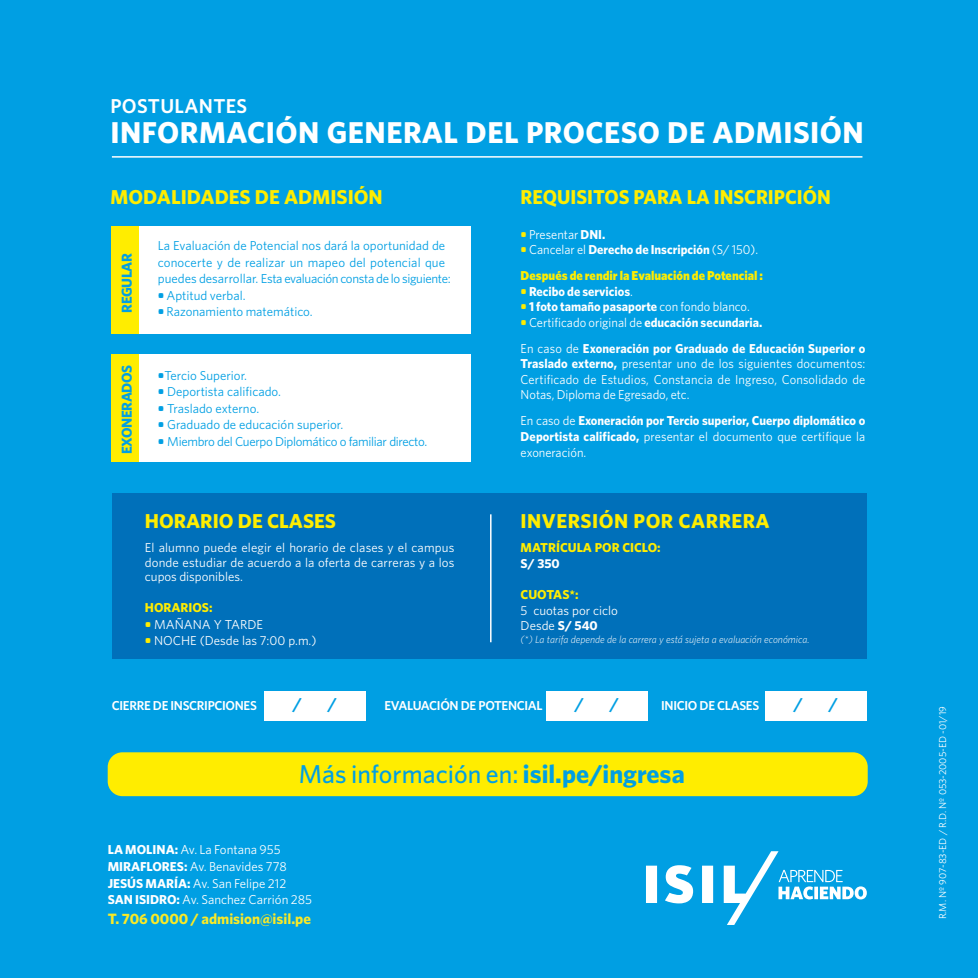
<style>
.page{position:relative;width:978px;height:978px;background:#009fe3}
.page>*{position:absolute;margin:0;border:0;box-sizing:border-box;transform-origin:0 0}
.t1{font:700 30.15px "Whitney";letter-spacing:.015em;color:#fff}
.t2{font:500 25.8px "Whitney";color:#009fe3}
.t3{font:700 20.1px "Whitney";color:#ffed00}
.t4{font:700 20.1px "Whitney";letter-spacing:.025em;color:#ffed00}
.t5{font:600 20.1px "Whitney";letter-spacing:.015em;color:#fff}
.t6{font:600 17.25px "Whitney";color:#009fe3}
.t7{font:700 15px "Whitney";color:#faea26}
.t8{font:700 14.4px "Whitney";letter-spacing:-.025em;color:#009fe3}
.t9{font:12.9px/15.6px "Whitney";color:#fff}
.t10{font:700 12.9px/15.5px "Whitney";color:#fff}
.t11{font:12.9px/16.5px "Whitney";color:#009fe3}
.t12{font:900 12.9px/26.1px "Whitney";color:#ffed00}
.t13{font:600 12.9px "Whitney";letter-spacing:-.025em;color:#fff}
.t14{font:12.9px "Whitney";letter-spacing:-.025em;color:#009fe3}
.t15{font:700 12.9px "Whitney";color:#ffed00}
.t16{font:italic 300 10.5px "Whitney";color:#fff}
.t17{font:10.05px "Whitney";color:#fff}
.s1{font-weight:900}
.s2{font-weight:900;color:#ffed00}
.s3{font-weight:700}
.s4{font-weight:400;color:#fff}
.s5{font-weight:700;color:#fff}
.s6{font-weight:400}
</style>
<div class="page">
<div style="left:125px;top:354px;width:346px;height:107px;background:#fff"></div>
<div style="left:112px;top:354px;width:27px;height:107px;background:#ffed00"></div>
<div style="left:125px;top:226px;width:346px;height:108px;background:#fff"></div>
<div style="left:112px;top:226px;width:27px;height:108px;background:#ffed00"></div>
<svg style="left:646px;top:851px;width:221px;height:74px"></svg>
<hr style="left:112px;top:156px;width:750px;height:2px;background:#fff">
<div style="left:112px;top:493px;width:755px;height:166px;background:#0070ba"></div>
<hr style="left:490px;top:514px;width:2px;height:128px;background:#fff">
<div style="left:108px;top:752px;width:760px;height:44px;background:#ffed00;border-radius:15px"></div>
<div style="left:264px;top:691px;width:102px;height:30px;background:#fff"></div>
<div style="left:546px;top:691px;width:102px;height:30px;background:#fff"></div>
<div style="left:765px;top:691px;width:102px;height:30px;background:#fff"></div>
<h3 class="t5" style="left:110px;top:92px;width:138px">POSTULANTES</h3>
<h1 class="t1" style="left:110px;top:112px;width:755px">INFORMACIÓN GENERAL DEL PROCESO DE ADMISIÓN</h1>
<h3 class="t3" style="left:111px;top:183px;width:274px">MODALIDADES DE ADMISIÓN</h3>
<p class="t8" style="left:117px;top:313px;width:61px;rotate:-90deg">REGULAR</p>
<p class="t8" style="left:117px;top:454px;width:91px;rotate:-90deg">EXONERADOS</p>
<p class="t11" style="left:158px;top:237px;width:294px">La Evaluación de Potencial nos dará la oportunidad de conocerte y de realizar un mapeo del potencial que puedes desarrollar. Esta evaluación consta de lo siguiente:</p>
<p class="t11" style="left:158px;top:287px;width:89px"><span class="s1">•</span> Aptitud verbal.</p>
<p class="t11" style="left:158px;top:303px;width:156px"><span class="s1">•</span> Razonamiento matemático.</p>
<p class="t11" style="left:158px;top:367px;width:91px"><span class="s1">•</span>Tercio Superior.</p>
<p class="t11" style="left:158px;top:383px;width:125px"><span class="s1">•</span> Deportista calificado.</p>
<p class="t11" style="left:158px;top:400px;width:103px"><span class="s1">•</span> Traslado externo.</p>
<p class="t11" style="left:158px;top:416px;width:187px"><span class="s1">•</span> Graduado de educación superior.</p>
<p class="t14" style="left:158px;top:433px;width:271px"><span class="s1">•</span> Miembro del Cuerpo Diplomático o familiar directo.</p>
<h3 class="t3" style="left:521px;top:183px;width:312px">REQUISITOS PARA LA INSCRIPCIÓN</h3>
<p class="t9" style="left:521px;top:226px;width:86px"><span class="s2">•</span> Presentar <span class="s3">DNI.</span></p>
<p class="t12" style="left:521px;top:236px;width:244px">• <span class="s4">Cancelar el</span> <span class="s5">Derecho de Inscripción</span> <span class="s4">(S/ 150).<br></span>Después de rendir la Evaluación de Potencial :</p>
<p class="t10" style="left:521px;top:283px;width:114px"><span class="s2">•</span> Recibo de servicios<span class="s6">.</span></p>
<p class="t10" style="left:521px;top:299px;width:231px"><span class="s2">•</span> 1 foto tamaño pasaporte <span class="s6">con fondo blanco.</span></p>
<p class="t10" style="left:521px;top:309px;width:346px;line-height:26.1px"><span class="s2">•</span> <span class="s6">Certificado original de</span> educación secundaria.<br><span class="s6">En caso de</span> Exoneración por Graduado de Educación Superior o</p>
<p class="t9" style="left:521px;top:356px;width:346px;text-align:justify"><span class="s3">Traslado externo,</span> presentar uno de los siguientes documentos:<br>Certificado de Estudios, Constancia de Ingreso, Consolidado de Notas, Diploma de Egresado, etc.</p>
<p class="t10" style="left:521px;top:413px;width:346px;text-align:justify"><span class="s6">En caso de</span> Exoneración por Tercio superior, Cuerpo diplomático o Deportista calificado, <span class="s6">presentar el documento que certifique la exoneración.</span></p>
<h3 class="t3" style="left:145px;top:508px;width:193px">HORARIO DE CLASES</h3>
<h3 class="t4" style="left:521px;top:508px;width:251px">INVERSIÓN POR CARRERA</h3>
<p class="t9" style="left:145px;top:540px;width:311px;line-height:14.4px;text-align:justify">El alumno puede elegir el horario de clases y el campus donde estudiar de acuerdo a la oferta de carreras y a los cupos disponibles.</p>
<p class="t15" style="left:145px;top:599px;width:69px">HORARIOS:</p>
<p class="t9" style="left:145px;top:616px;width:120px"><span class="s2">•</span> MAÑANA Y TARDE</p>
<p class="t9" style="left:145px;top:632px;width:173px"><span class="s2">•</span> NOCHE (Desde las 7:00 p.m.)</p>
<p class="t15" style="left:521px;top:539px;width:142px">MATRÍCULA POR CICLO:</p>
<p class="t10" style="left:521px;top:555px;width:41px">S/ 350</p>
<p class="t15" style="left:521px;top:586px;width:59px">CUOTAS*:</p>
<p class="t9" style="left:521px;top:602px;width:99px">5 cuotas por ciclo<br>Desde <span class="s3">S/ 540</span></p>
<p class="t16" style="left:521px;top:632px;width:290px">(*) La tarifa depende de la carrera y está sujeta a evaluación económica.</p>
<h3 class="t6" style="left:293px;top:693px;width:11px">/</h3>
<h3 class="t6" style="left:328px;top:693px;width:11px">/</h3>
<h3 class="t6" style="left:575px;top:693px;width:11px">/</h3>
<h3 class="t6" style="left:610px;top:693px;width:11px">/</h3>
<h3 class="t6" style="left:794px;top:693px;width:11px">/</h3>
<h3 class="t6" style="left:829px;top:693px;width:11px">/</h3>
<p class="t13" style="left:112px;top:697px;width:147px">CIERRE DE INSCRIPCIONES</p>
<p class="t13" style="left:385px;top:697px;width:160px">EVALUACIÓN DE POTENCIAL</p>
<p class="t13" style="left:661px;top:697px;width:100px">INICIO DE CLASES</p>
<h2 class="t2" style="left:299px;top:757px;width:387px">Más información en: <span class="s3">isil.pe/ingresa</span></h2>
<p class="t9" style="left:108px;top:841px;width:206px;line-height:16.5px"><span class="s3">LA MOLINA:</span> Av. La Fontana 955<br><span class="s3">MIRAFLORES:</span> Av. Benavides 778<br><span class="s3">JESÚS MARÍA:</span> Av. San Felipe 212<br><span class="s3">SAN ISIDRO:</span> Av. Sanchez Carrión 285</p>
<p class="t7" style="left:108px;top:908px;width:205px">T. 706 0000 / admision@isil.pe</p>
<p class="t17" style="left:936px;top:919px;width:215px;rotate:-90deg">R.M. Nº 907-83-ED / R.D. Nº 053-2005-ED -01/19</p>
</div>
